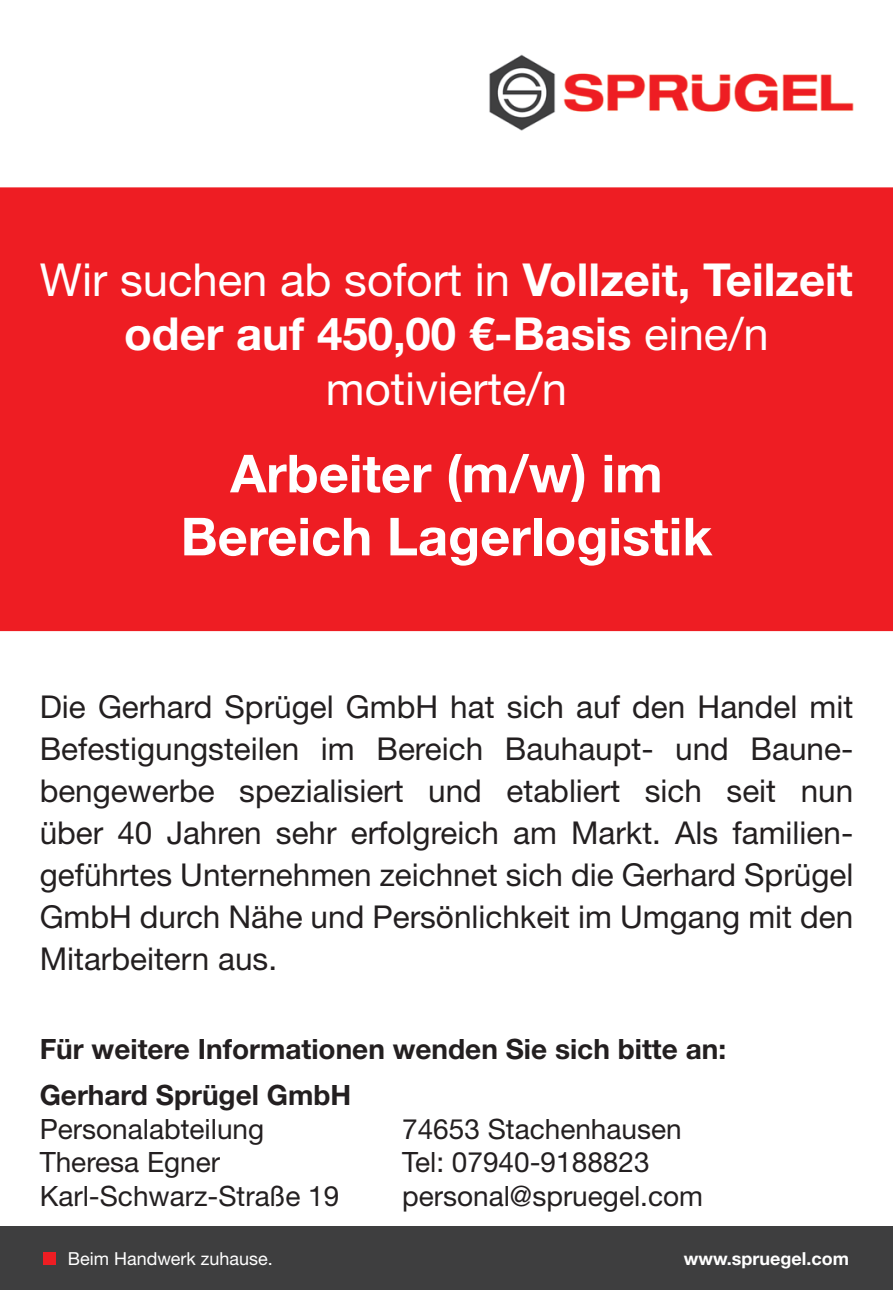
<style>
.page{position:relative;width:893px;height:1290px;background:#fff}
.page>*{position:absolute;margin:0;border:0;box-sizing:border-box;transform-origin:0 0}
.t1{font:700 52.5px/63px "Helvetica Neue LT Std";color:#fff;text-align:center}
.t2{font:45.5px/54.6px "Helvetica Neue LT Std";color:#fff;text-align:center}
.t3{font:31.5px/42px "Helvetica Neue LT Std";color:#231f20;text-align:justify}
.t4{font:28px/33.6px "Helvetica Neue LT Std";color:#231f20}
.t5{font:700 28px/45.5px "Helvetica Neue LT Std";color:#231f20}
.t6{font:17.85px "Helvetica Neue LT Std";color:#fff}
.t7{font:700 17.85px "Helvetica Neue LT Std";color:#fff}
.s1{font-weight:700}
</style>
<div class="page">
<div style="left:0;top:187px;width:893px;height:444px;background:#ee1d23"></div>
<div style="left:0;top:1226px;width:893px;height:64px;background:#3e3e3f"></div>
<div style="left:44px;top:1252px;width:12px;height:12px;background:#ee1d23"></div>
<img style="left:489px;top:54px;width:365px;height:77px">
<h2 class="t2" style="left:40px;top:251px;width:814px">Wir suchen ab sofort in <span class="s1">Vollzeit, Teilzeit oder auf 450,00 €-Basis</span> eine/n motivierte/n</h2>
<h1 class="t1" style="left:181px;top:441px;width:533px">Arbeiter (m/w) im<br>Bereich Lagerlogistik</h1>
<p class="t3" style="left:40px;top:685px;width:815px">Die Gerhard Sprügel GmbH hat sich auf den Handel mit Befestigungsteilen im Bereich Bauhaupt- und Baune&shy;bengewerbe spezialisiert und etabliert sich seit nun über 40 Jahren sehr erfolgreich am Markt. Als familien&shy;geführtes Unternehmen zeichnet sich die Gerhard Sprügel GmbH durch Nähe und Persönlichkeit im Umgang mit den Mitarbeitern aus.</p>
<p class="t5" style="left:40px;top:1026px;width:688px">Für weitere Informationen wenden Sie sich bitte an:<br>Gerhard Sprügel GmbH</p>
<p class="t4" style="left:40px;top:1111px;width:301px">Personalabteilung<br>Theresa Egner<br>Karl-Schwarz-Straße 19</p>
<p class="t4" style="left:402px;top:1111px;width:302px">74653 Stachenhausen<br>Tel: 07940-9188823 personal@spruegel.com</p>
<p class="t6" style="left:68px;top:1247px;width:206px">Beim Handwerk zuhause.</p>
<p class="t7" style="left:684px;top:1247px;width:166px">www.spruegel.com</p>
</div>
